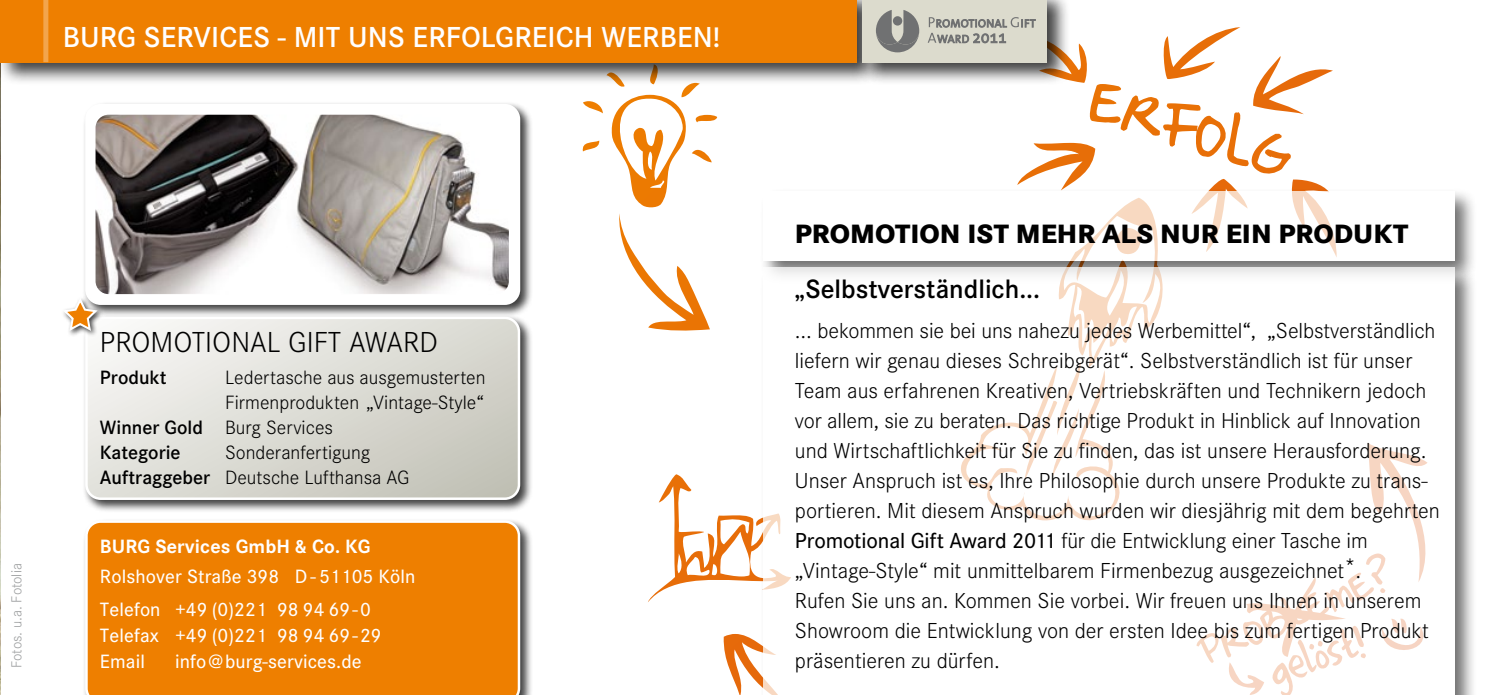
<style>
.page{position:relative;width:1489px;height:695px;background:#fff}
.page>*{position:absolute;margin:0;border:0;box-sizing:border-box;transform-origin:0 0}
.t1{font:600 30px "Corporate S";letter-spacing:.005em;color:#fff}
.t2{font:300 30px "Corporate S";color:#000}
.t3{font:800 27.5px "Corporate S";color:#000}
.t4{font:600 27.5px "Corporate S";color:#000}
.t5{font:300 22.5px/30px "Corporate S";color:#000}
.t6{font:300 20px/25px "Corporate S";color:#000}
.t7{font:500 20px/32.5px "Corporate S";letter-spacing:.005em;color:#fff}
.t8{font:700 20px "Corporate S";letter-spacing:.005em;color:#fff}
.t9{font:600 20px "Corporate S";color:#000}
.t10{font:300 15px "Corporate S";letter-spacing:-.005em;color:#9c9e9f}
.s1{font-weight:600}
.s2{font-weight:500}
</style>
<div class="page">
<svg style="left:648px;top:474px;width:111px;height:128px"></svg>
<svg style="left:723px;top:634px;width:36px;height:60px"></svg>
<svg style="left:582px;top:86px;width:135px;height:245px"></svg>
<img style="left:0;top:86px;width:1px;height:608px">
<div style="left:0;top:0;width:881px;height:86px;background:#000;opacity:.75"></div>
<div style="left:1px;top:0;width:856px;height:62px;background:#ee7f00"></div>
<div style="left:82px;top:517px;width:450px;height:177px;background:#000;opacity:.75"></div>
<div style="left:85px;top:520px;width:435px;height:174px;background:#ee7f00"></div>
<div style="left:82px;top:314px;width:450px;height:198px;background:#000;opacity:.75"></div>
<svg style="left:86px;top:318px;width:433px;height:180px;background:#dddcd6"></svg>
<div style="left:85px;top:316px;width:435px;height:184px;border:2px solid #fff;border-radius:14px"></div>
<div style="left:82px;top:101px;width:450px;height:216px;background:#000;opacity:.75"></div>
<div style="left:86px;top:105px;width:433px;height:198px;background:#fff;border-radius:14px"></div>
<div style="left:85px;top:104px;width:435px;height:201px;border:2px solid #fff;border-radius:14px"></div>
<div style="left:43px;top:0;width:5px;height:62px;background:#f3a54c"></div>
<div style="left:759px;top:187px;width:719px;height:97px;background:#000;opacity:.75"></div>
<div style="left:763px;top:191px;width:691px;height:69px;background:#fff"></div>
<div style="left:759px;top:263px;width:719px;height:431px;background:#000;opacity:.75"></div>
<div style="left:763px;top:268px;width:691px;height:426px;background:#fff"></div>
<div style="left:858px;top:0;width:212px;height:86px;background:#000;opacity:.75"></div>
<div style="left:862px;top:0;width:184px;height:62px;background:#dcdbcd"></div>
<svg style="left:876px;top:10px;width:43px;height:42px"></svg>
<svg style="left:892px;top:16px;width:10px;height:10px"></svg>
<div style="left:61px;top:296px;width:43px;height:41px;background:#000;opacity:.75"></div>
<svg style="left:61px;top:297px;width:39px;height:36px"></svg>
<img style="left:96px;top:115px;width:412px;height:178px">
<div style="left:93px;top:112px;width:418px;height:184px;border:2px solid #fff;border-radius:14px"></div>
<svg style="left:927px;top:17px;width:512px;height:677px"></svg>
<h1 class="t1" style="left:63px;top:20px;width:659px">BURG SERVICES - MIT UNS ERFOLGREICH WERBEN!</h1>
<p class="t10" style="left:8px;top:668px;width:106px;rotate:-90deg">Fotos. u.a. Fotolia</p>
<h1 class="t2" style="left:100px;top:325px;width:340px">PROMOTIONAL GIFT AWARD</h1>
<p class="t9" style="left:100px;top:366px;width:68px">Produkt</p>
<p class="t6" style="left:225px;top:365px;width:262px">Ledertasche aus ausgemusterten</p>
<p class="t6" style="left:225px;top:390px;width:260px">Firmenprodukten „Vintage-Style“</p>
<p class="t6" style="left:100px;top:415px;width:234px"><span class="s1">Winner Gold</span> Burg Services</p>
<p class="t9" style="left:100px;top:441px;width:82px">Kategorie</p>
<p class="t6" style="left:100px;top:440px;width:311px;text-indent:125px">Sonderanfertigung<br><span class="s1">Auftraggeber</span> Deutsche Lufthansa AG</p>
<p class="t8" style="left:100px;top:535px;width:272px">BURG Services GmbH &amp; Co. KG</p>
<p class="t7" style="left:100px;top:560px;width:317px">Rolshover Straße 398 D - 51105 Köln<br>Telefon +49 (0)221 98 94 69-0</p>
<p class="t7" style="left:100px;top:622px;width:283px;line-height:26.2px">Telefax +49 (0)221 98 94 69-29<br>Email</p>
<p class="t7" style="left:175px;top:645px;width:188px">info@burg-services.de</p>
<p class="t3" style="left:795px;top:217px;width:615px">PROMOTION IST MEHR ALS NUR EIN PRODUKT</p>
<p class="t4" style="left:795px;top:273px;width:247px">„Selbstverständlich...</p>
<p class="t5" style="left:795px;top:315px;width:646px">... bekommen sie bei uns nahezu jedes Werbemittel“, „Selbstverständlich liefern wir genau dieses Schreibgerät“. Selbstverständlich ist für unser Team aus erfahrenen Kreativen, Vertriebskräften und Technikern jedoch vor allem, sie zu beraten. Das richtige Produkt in Hinblick auf Innovation und Wirtschaftlichkeit für Sie zu finden, das ist unsere Herausforderung.<br>Unser Anspruch ist es, Ihre Philosophie durch unsere Produkte zu trans&shy;portieren. Mit diesem Anspruch wurden wir diesjährig mit dem begehrten <span class="s2">Promotional Gift Award 2011</span> für die Entwicklung einer Tasche im „Vintage-Style“ mit unmittelbarem Firmenbezug ausgezeichnet*.<br>Rufen Sie uns an. Kommen Sie vorbei. Wir freuen uns Ihnen in unserem Showroom die Entwicklung von der ersten Idee bis zum fertigen Produkt</p>
<p class="t5" style="left:795px;top:645px;width:206px">präsentieren zu dürfen.</p>
</div>
